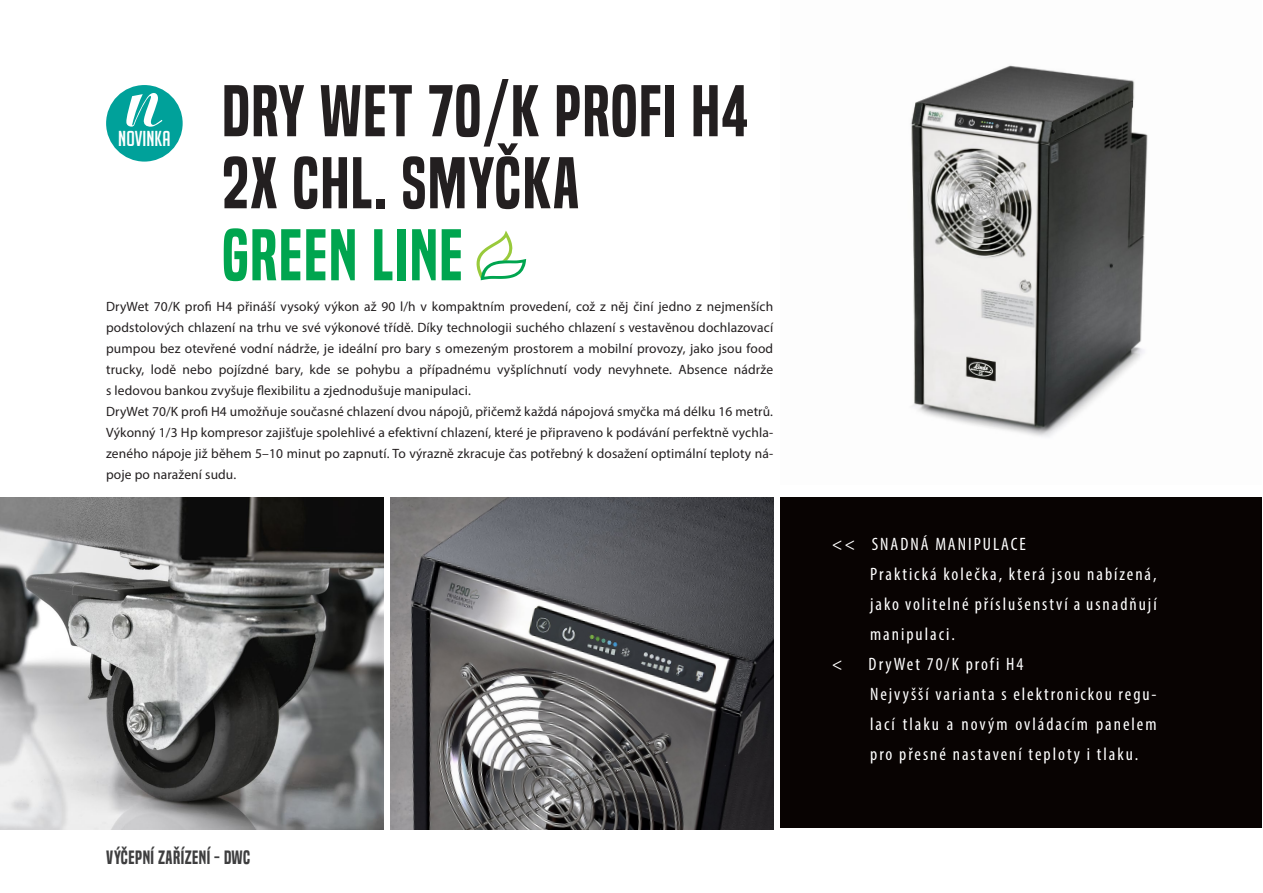
<style>
.page{position:relative;width:1263px;height:893px;background:#fff}
.page>*{position:absolute;margin:0;border:0;box-sizing:border-box;transform-origin:0 0}
.t1{font:67.5px/72px "Built Titling Sb";letter-spacing:.025em;color:#231f20}
.t2{font:67.5px "Built Titling Sb";letter-spacing:.025em;color:#00a54f}
.t3{font:21.15px "Big Noodle Titling";color:#fff}
.t4{font:condensed 18px/30px "Myriad Pro";letter-spacing:.11em;color:#fff}
.t5{font:18px "Built Titling Sb";letter-spacing:.025em;color:#3e3e3f}
.t6{font:13.5px/21px "Myriad Pro";letter-spacing:.01em;color:#231f20}
</style>
<div class="page">
<img style="left:910px;top:65px;width:238px;height:372px">
<img style="left:390px;top:497px;width:383px;height:332px">
<img style="left:0;top:497px;width:383px;height:332px">
<div style="left:780px;top:497px;width:482px;height:331px;background:#080302"></div>
<div style="left:106px;top:85px;width:77px;height:77px;background:#00a19a;border-radius:50%"></div>
<svg style="left:126px;top:93px;width:36px;height:34px"></svg>
<svg style="left:477px;top:231px;width:49px;height:49px"></svg>
<h1 class="t1" style="left:222px;top:76px;width:527px">DRY WET 70/K PROFI H4<br>2X CHL. SMYČKA</h1>
<h1 class="t2" style="left:222px;top:215px;width:242px">GREEN LINE</h1>
<p class="t6" style="left:106px;top:296px;width:669px">DryWet 70/K profi H4 přináší vysoký výkon až 90 l/h v kompaktním provedení, což z něj činí jedno z nejmenších podstolových chlazení na trhu ve své výkonové třídě. Díky technologii suchého chlazení s vestavěnou dochlazovací pumpou bez otevřené vodní nádrže, je ideální pro bary s omezeným prostorem a mobilní provozy, jako jsou food trucky, lodě nebo pojízdné bary, kde se pohybu a případnému vyšplíchnutí vody nevyhnete. Absence nádrže s ledovou bankou zvyšuje flexibilitu a zjednodušuje manipulaci.<br>DryWet 70/K profi H4 umožňuje současné chlazení dvou nápojů, přičemž každá nápojová smyčka má délku 16 metrů.<br>Výkonný 1/3 Hp kompresor zajišťuje spolehlivé a efektivní chlazení, které je připraveno k podávání perfektně vychla&shy;zeného nápoje již během 5–10 minut po zapnutí. To výrazně zkracuje čas potřebný k dosažení optimální teploty ná&shy;poje po naražení sudu.</p>
<h2 class="t3" style="left:118px;top:127px;width:54px">NOVINKA</h2>
<h3 class="t5" style="left:106px;top:847px;width:145px">VÝČEPNÍ ZAŘÍZENÍ - DWC</h3>
<h3 class="t4" style="left:832px;top:529px;width:195px">&lt;&lt; SNADNÁ MANIPULACE</h3>
<h3 class="t4" style="left:870px;top:559px;width:288px">Praktická kolečka, která jsou nabízená,</h3>
<h3 class="t4" style="left:870px;top:589px;width:288px">jako volitelné příslušenství a usnadňují</h3>
<h3 class="t4" style="left:870px;top:619px;width:86px">manipulaci.</h3>
<h3 class="t4" style="left:832px;top:649px;width:12px">&lt;</h3>
<h3 class="t4" style="left:869px;top:649px;width:289px">DryWet 70/K profi H4<br>Nejvyšší varianta s elektronickou regu&shy;lací tlaku a novým ovládacím panelem pro přesné nastavení teploty i tlaku.</h3>
</div>
